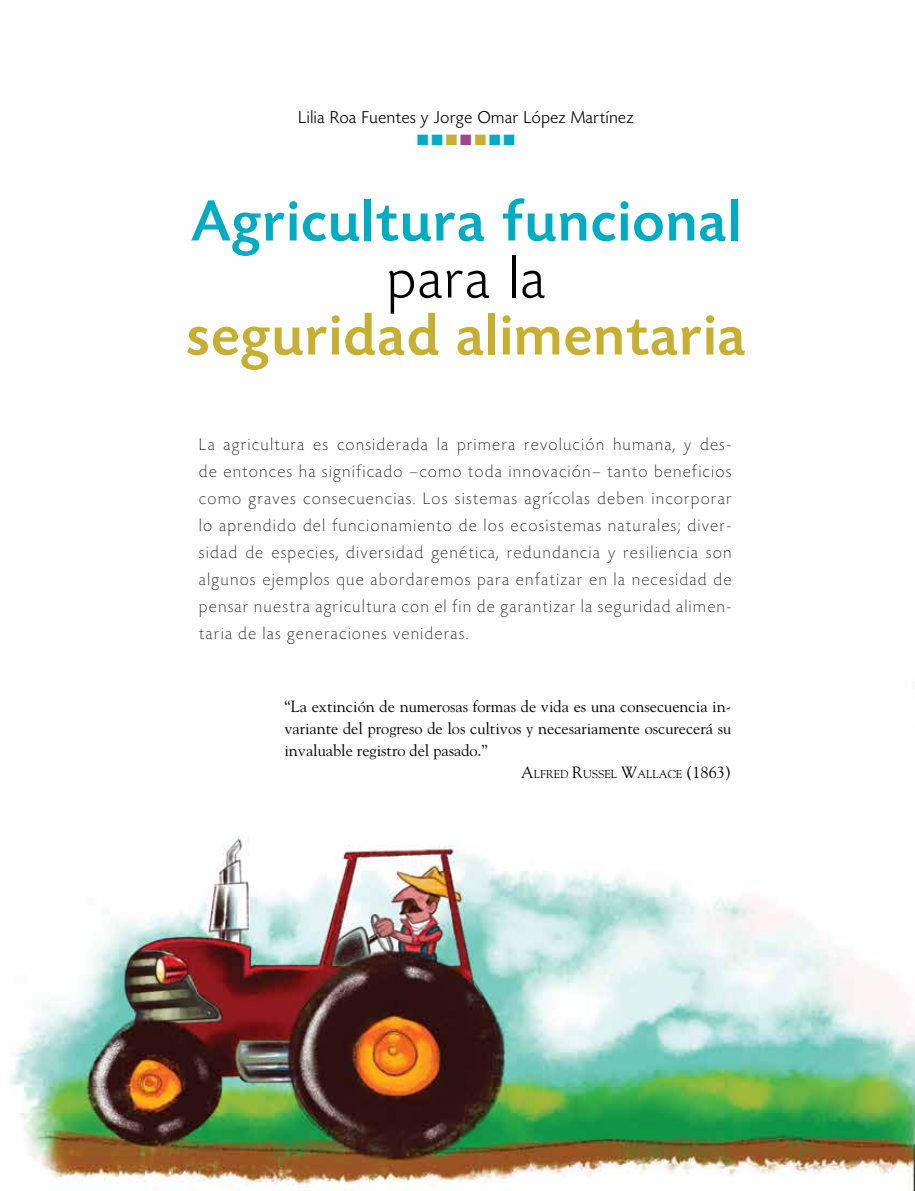
<style>
.page{position:relative;width:915px;height:1191px;background:#fff}
.page>*{position:absolute;margin:0;border:0;box-sizing:border-box;transform-origin:0 0}
.t1{font:500 60px "Today HEF";letter-spacing:.05em;color:#00acc3}
.t2{font:500 60px "Today HEF";letter-spacing:.05em;color:#c6af31}
.t3{font:300 60px "Today HEF";letter-spacing:.05em;color:#000}
.t4{font:300 18px "Today HEF";letter-spacing:.04em;color:#000}
.t5{font:200 17.7px/27px "Today HEF";letter-spacing:.1em;color:#000;text-align:justify}
.t6{font:16.2px/21.8px "Goudy";color:#000;text-align:justify}
.t7{font:15px "Zapf Dingbats ITC";color:#00acc3}
.t8{font:11.4px "Goudy";color:#000}
.s1{color:#c6af31}
.s2{color:#a2468a}
.s3{font-size:16.2px}
</style>
<div class="page">
<img style="left:9px;top:836px;width:905px;height:355px">
<p class="t4" style="left:298px;top:108px;width:336px">Lilia Roa Fuentes y Jorge Omar López Martínez</p>
<p class="t7" style="left:417px;top:132px;width:99px">■■<span class="s1">■</span><span class="s2">■</span><span class="s1">■</span>■■</p>
<h1 class="t1" style="left:192px;top:190px;width:549px">Agricultura funcional</h1>
<h1 class="t3" style="left:387px;top:247px;width:159px">para la</h1>
<h1 class="t2" style="left:187px;top:304px;width:559px">seguridad alimentaria</h1>
<p class="t5" style="left:199px;top:432px;width:533px">La agricultura es considerada la primera revolución humana, y des&shy;de entonces ha significado –como toda innovación– tanto beneficios como graves consecuencias. Los sistemas agrícolas deben incorporar lo aprendido del funcionamiento de los ecosistemas naturales; diver&shy;sidad de especies, diversidad genética, redundancia y resiliencia son algunos ejemplos que abordaremos para enfatizar en la necesidad de pensar nuestra agricultura con el fin de garantizar la seguridad alimen&shy;taria de las generaciones venideras.</p>
<p class="t6" style="left:284px;top:695px;width:448px">“La extinción de numerosas formas de vida es una consecuencia in&shy;variante del progreso de los cultivos y necesariamente oscurecerá su invaluable registro del pasado.”</p>
<p class="t8" style="left:521px;top:767px;width:211px"><span class="s3">A</span>LFRED <span class="s3">R</span>USSEL <span class="s3">W</span>ALLACE <span class="s3">(1863)</span></p>
</div>
